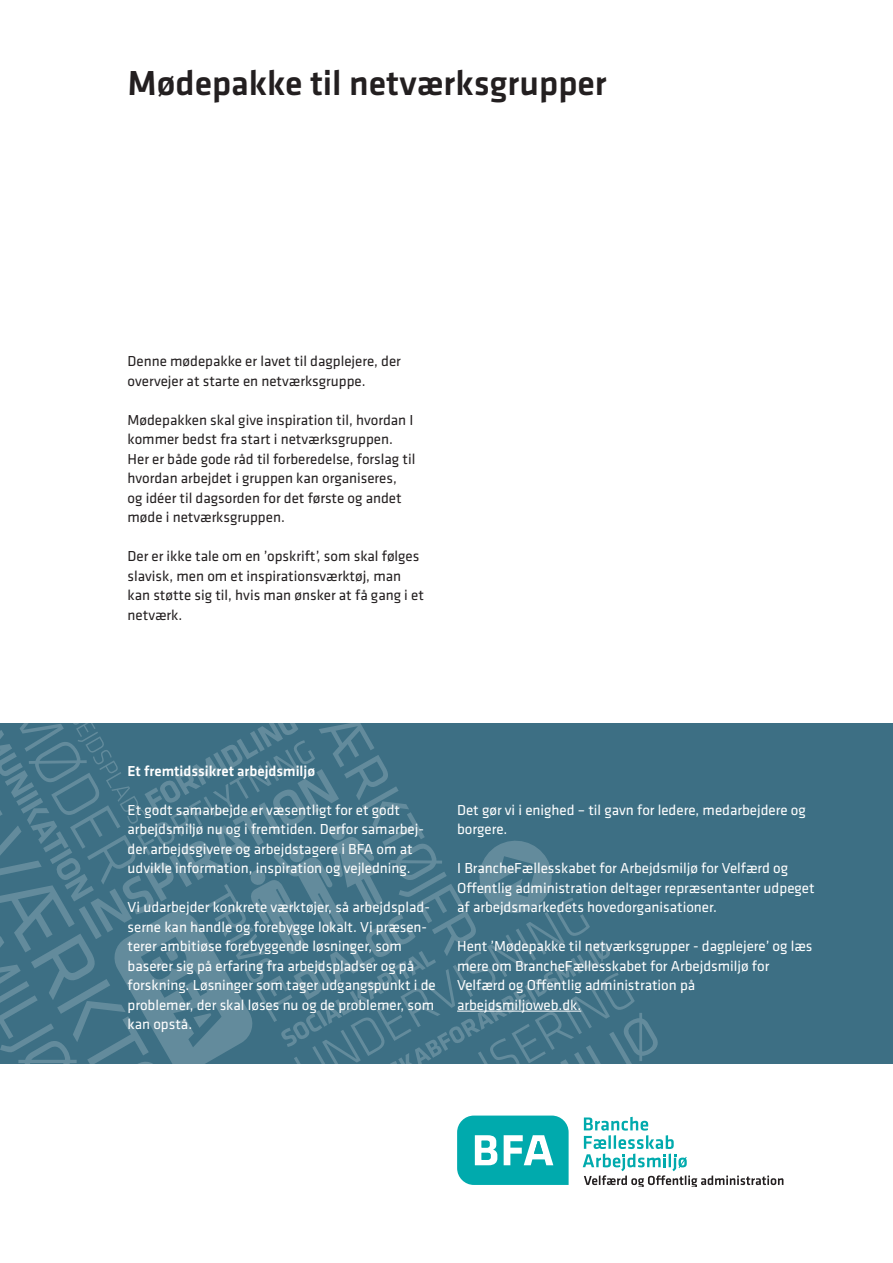
<style>
.page{position:relative;width:893px;height:1263px;background:#fff}
.page>*{position:absolute;margin:0;border:0;box-sizing:border-box;transform-origin:0 0}
.Overskrift_forside{font:500 36px "Klavika";color:#231f20}
.BAR_Brød{font:15px/19.5px "Klavika";color:#fff}
.BAR_Brød-2{font:15px/19.5px "Klavika";color:#231f20}
.BAR_Brød-3{font:500 15px "Klavika";color:#fff}
</style>
<div class="page">
<div style="left:0;top:723px;width:893px;height:340px;background:#3d6f84"></div>
<svg style="left:0;top:723px;width:658px;height:340px"></svg>
<hr style="left:457px;top:1011px;width:124px;height:1px;background:#fff">
<svg style="left:457px;top:1115px;width:112px;height:70px"></svg>
<svg style="left:583px;top:1117px;width:200px;height:69px"></svg>
<p class="Overskrift_forside" style="left:128px;top:59px;width:481px">Mødepakke til netværksgrupper</p>
<p class="BAR_Brød-2" style="left:128px;top:351px;width:275px">Denne mødepakke er lavet til dagplejere, der overvejer at starte en netværksgruppe.</p>
<p class="BAR_Brød-2" style="left:128px;top:409px;width:287px">Mødepakken skal give inspiration til, hvordan I kommer bedst fra start i netværksgruppen.</p>
<p class="BAR_Brød-2" style="left:128px;top:448px;width:289px">Her er både gode råd til forberedelse, forslag til hvordan arbejdet i gruppen kan organiseres,</p>
<p class="BAR_Brød-2" style="left:128px;top:487px;width:276px">og idéer til dagsorden for det første og andet møde i netværksgruppen.</p>
<p class="BAR_Brød-2" style="left:128px;top:546px;width:293px">Der er ikke tale om en ’opskrift’, som skal følges slavisk, men om et inspirationsværktøj, man</p>
<p class="BAR_Brød-2" style="left:128px;top:585px;width:298px">kan støtte sig til, hvis man ønsker at få gang i et netværk.</p>
<p class="BAR_Brød-3" style="left:128px;top:760px;width:189px">Et fremtidssikret arbejdsmiljø</p>
<p class="BAR_Brød" style="left:128px;top:799px;width:298px">Et godt samarbejde er væsentligt for et godt arbejdsmiljø nu og i fremtiden. Derfor samarbej&shy;der arbejdsgivere og arbejdstagere i BFA om at udvikle information, inspiration og vejledning.</p>
<p class="BAR_Brød" style="left:128px;top:897px;width:310px">Vi udarbejder konkrete værktøjer, så arbejdsplad&shy;serne kan handle og forebygge lokalt. Vi præsen&shy;terer ambitiøse forebyggende løsninger, som baserer sig på erfaring fra arbejdspladser og på forskning. Løsninger som tager udgangspunkt i de problemer, der skal løses nu og de problemer, som kan opstå.</p>
<p class="BAR_Brød" style="left:457px;top:799px;width:350px">Det gør vi i enighed – til gavn for ledere, medarbejdere og borgere.</p>
<p class="BAR_Brød" style="left:457px;top:858px;width:359px">I BrancheFællesskabet for Arbejdsmiljø for Velfærd og<br>Offentlig administration deltager repræsentanter udpeget af arbejdsmarkedets hovedorganisationer.</p>
<p class="BAR_Brød" style="left:457px;top:936px;width:357px">Hent ’Mødepakke til netværksgrupper - dagplejere’ og læs mere om BrancheFællesskabet for Arbejdsmiljø for</p>
<p class="BAR_Brød" style="left:457px;top:975px;width:240px">Velfærd og Offentlig administration på</p>
<p class="BAR_Brød" style="left:457px;top:994px;width:126px">arbejdsmiljoweb.dk.</p>
</div>
